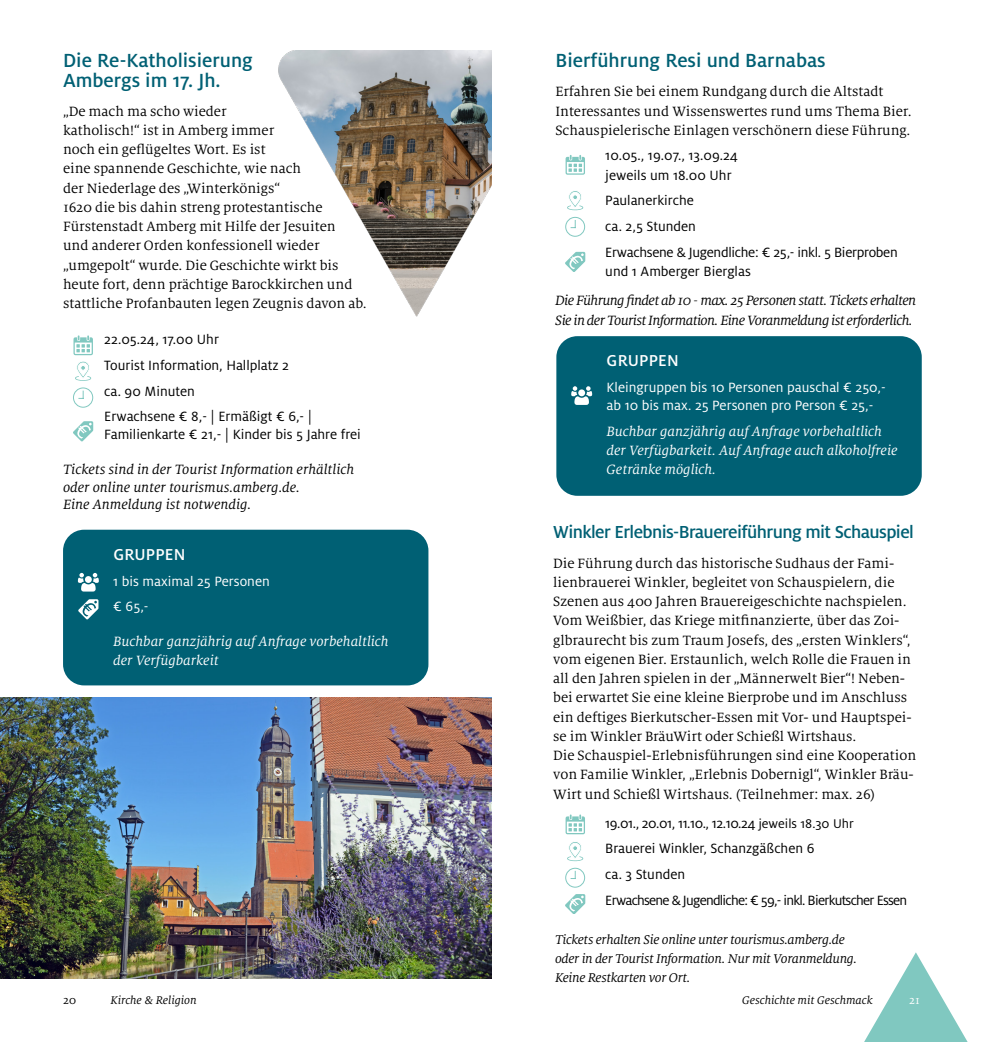
<style>
.page{position:relative;width:983px;height:1042px;background:#fff}
.page>*{position:absolute;margin:0;border:0;box-sizing:border-box;transform-origin:0 0}
.t1{font:500 21px/19.2px "Milo Pro";color:#006074}
.t2{font:500 19.25px "Milo Pro";letter-spacing:-.03em;color:#006074}
.t3{font:500 17.5px "Milo Pro";letter-spacing:.01em;color:#fff}
.t4{font:14.88px/19.2px "Milo Serif Pro";color:#000}
.t5{font:14.88px/25.7px "Milo Pro";color:#000}
.t6{font:italic 14.88px/19.2px "Milo Serif Pro";color:#fff}
.t7{font:14.88px/25.9px "Milo Pro";letter-spacing:-.03em;color:#000}
.t8{font:italic 14.88px/19.2px "Milo Serif Pro";letter-spacing:-.04em;color:#000}
.t9{font:italic 14.88px/17.8px "Milo Serif Pro";color:#000}
.t10{font:14.88px/25.7px "Milo Pro";color:#fff}
.t11{font:14.88px/25.7px "Milo Pro";letter-spacing:-.02em;color:#000}
.t12{font:italic 14px/19.2px "Milo Serif Pro";letter-spacing:-.02em;color:#000}
.t13{font:italic 12.25px "Milo Serif Pro";color:#000}
.t14{font:12.25px "Milo Serif Pro";color:#000}
.t15{font:12.25px "Milo Serif Pro";color:#fff}
.s1{font-size:14px}
</style>
<div class="page">
<div style="left:63px;top:530px;width:365px;height:155px;background:#006074;border-radius:21px"></div>
<svg style="left:78px;top:573px;width:21px;height:18px"></svg>
<svg style="left:78px;top:599px;width:20px;height:20px"></svg>
<div style="left:556px;top:336px;width:365px;height:160px;background:#006074;border-radius:21px"></div>
<svg style="left:565px;top:814px;width:20px;height:20px"></svg>
<svg style="left:565px;top:868px;width:20px;height:19px"></svg>
<svg style="left:567px;top:842px;width:16px;height:19px"></svg>
<svg style="left:565px;top:894px;width:20px;height:20px"></svg>
<svg style="left:571px;top:386px;width:21px;height:19px"></svg>
<svg style="left:73px;top:335px;width:20px;height:20px"></svg>
<svg style="left:73px;top:387px;width:20px;height:20px"></svg>
<svg style="left:75px;top:361px;width:16px;height:20px"></svg>
<svg style="left:73px;top:421px;width:20px;height:20px"></svg>
<svg style="left:565px;top:155px;width:20px;height:20px"></svg>
<svg style="left:565px;top:217px;width:20px;height:20px"></svg>
<svg style="left:567px;top:191px;width:16px;height:19px"></svg>
<svg style="left:565px;top:252px;width:20px;height:20px"></svg>
<svg style="left:864px;top:952px;width:104px;height:90px"></svg>
<img style="left:278px;top:51px;width:213px;height:265px">
<img style="left:0;top:697px;width:491px;height:282px">
<h1 class="t1" style="left:63px;top:51px;width:191px">Die Re-Katholisierung<br>Ambergs im 17. Jh.</h1>
<p class="t4" style="left:63px;top:101px;width:305px">„De mach ma scho wieder<br>katholisch!“ ist in Amberg immer<br>noch ein geflügeltes Wort. Es ist<br>eine spannende Geschichte, wie nach<br>der Niederlage des „Winterkönigs“<br>1620 die bis dahin streng protestantische Fürstenstadt Amberg mit Hilfe der Jesuiten<br>und anderer Orden konfessionell wieder „umgepolt“ wurde. Die Geschichte wirkt bis heute fort, denn prächtige Barockkirchen und stattliche Profanbauten legen Zeugnis davon ab.</p>
<p class="t5" style="left:104px;top:326px;width:209px">22.05.24, 17.00 Uhr<br>Tourist Information, Hallplatz 2<br>ca. 90 Minuten<br>Erwachsene € 8,- | Ermäßigt € 6,- |</p>
<p class="t5" style="left:104px;top:422px;width:258px">Familienkarte € 21,- | Kinder bis 5 Jahre frei</p>
<h1 class="t1" style="left:555px;top:51px;width:272px">Bierführung Resi und Barnabas</h1>
<p class="t4" style="left:555px;top:82px;width:357px">Erfahren Sie bei einem Rundgang durch die Altstadt<br>Interessantes und Wissenswertes rund ums Thema Bier.<br>Schauspielerische Einlagen verschönern diese Führung.</p>
<p class="t5" style="left:605px;top:146px;width:134px;line-height:19.2px">10.05., 19.07., 13.09.24 jeweils um 18.00 Uhr</p>
<p class="t11" style="left:605px;top:188px;width:294px">Paulanerkirche<br>ca. 2,5 Stunden<br>Erwachsene &amp; Jugendliche: € 25,- inkl. 5 Bierproben</p>
<p class="t5" style="left:605px;top:259px;width:147px">und 1 Amberger Bierglas</p>
<p class="t8" style="left:555px;top:291px;width:362px">Die Führung findet ab 10 - max. 25 Personen statt. Tickets erhalten<br>Sie in der Tourist Information. Eine Voranmeldung ist erforderlich.</p>
<p class="t3" style="left:606px;top:351px;width:74px">GRUPPEN</p>
<p class="t10" style="left:606px;top:378px;width:280px;line-height:17.8px">Kleingruppen bis 10 Personen pauschal € 250,- ab 10 bis max. 25 Personen pro Person € 25,-</p>
<p class="t6" style="left:606px;top:421px;width:292px">Buchbar ganzjährig auf Anfrage vorbehaltlich der Verfügbarkeit. Auf Anfrage auch alkoholfreie</p>
<p class="t9" style="left:63px;top:460px;width:292px">Tickets sind in der Tourist Information erhältlich</p>
<p class="t6" style="left:606px;top:460px;width:111px">Getränke möglich.</p>
<p class="t9" style="left:63px;top:478px;width:238px">oder online unter tourismus.amberg.de.<br>Eine Anmeldung ist notwendig.</p>
<p class="t3" style="left:113px;top:544px;width:74px">GRUPPEN</p>
<p class="t10" style="left:113px;top:568px;width:158px">1 bis maximal 25 Personen € 65,-</p>
<p class="t6" style="left:113px;top:632px;width:277px">Buchbar ganzjährig auf Anfrage vorbehaltlich der Verfügbarkeit</p>
<p class="t2" style="left:553px;top:522px;width:362px">Winkler Erlebnis-Brauereiführung mit Schauspiel</p>
<p class="t4" style="left:553px;top:553px;width:364px">Die Führung durch das historische Sudhaus der Fami&shy;lienbrauerei Winkler, begleitet von Schauspielern, die Szenen aus 400 Jahren Brauereigeschichte nachspielen.<br>Vom Weißbier, das Kriege mitfinanzierte, über das Zoi&shy;glbraurecht bis zum Traum Josefs, des „ersten Winklers“, vom eigenen Bier. Erstaunlich, welch Rolle die Frauen in all den Jahren spielen in der „Männerwelt Bier“! Neben&shy;bei erwartet Sie eine kleine Bierprobe und im Anschluss ein deftiges Bierkutscher-Essen mit Vor- und Hauptspei&shy;se im Winkler BräuWirt oder Schießl Wirtshaus.<br>Die Schauspiel-Erlebnisführungen sind eine Kooperation von Familie Winkler, „Erlebnis Dobernigl“, Winkler Bräu-Wirt und Schießl Wirtshaus. (Teilnehmer: max. 26)</p>
<p class="t7" style="left:605px;top:810px;width:303px">19.01., 20.01, 11.10., 12.10.24 <span class="s1">jeweils 18.30 Uhr </span>Brauerei Winkler, Schanzgäßchen 6<br>ca. 3 Stunden<br>Erwachsene &amp; Jugendliche: € 59,- inkl. Bierkutscher Essen</p>
<p class="t12" style="left:555px;top:929px;width:303px">Tickets erhalten Sie online unter tourismus.amberg.de oder in der Tourist Information. Nur mit Voranmeldung.<br>Keine Restkarten vor Ort.</p>
<p class="t14" style="left:63px;top:993px;width:15px">20</p>
<p class="t13" style="left:110px;top:993px;width:88px">Kirche &amp; Religion</p>
<p class="t13" style="left:742px;top:993px;width:132px">Geschichte mit Geschmack</p>
<p class="t15" style="left:908px;top:993px;width:12px">21</p>
</div>
